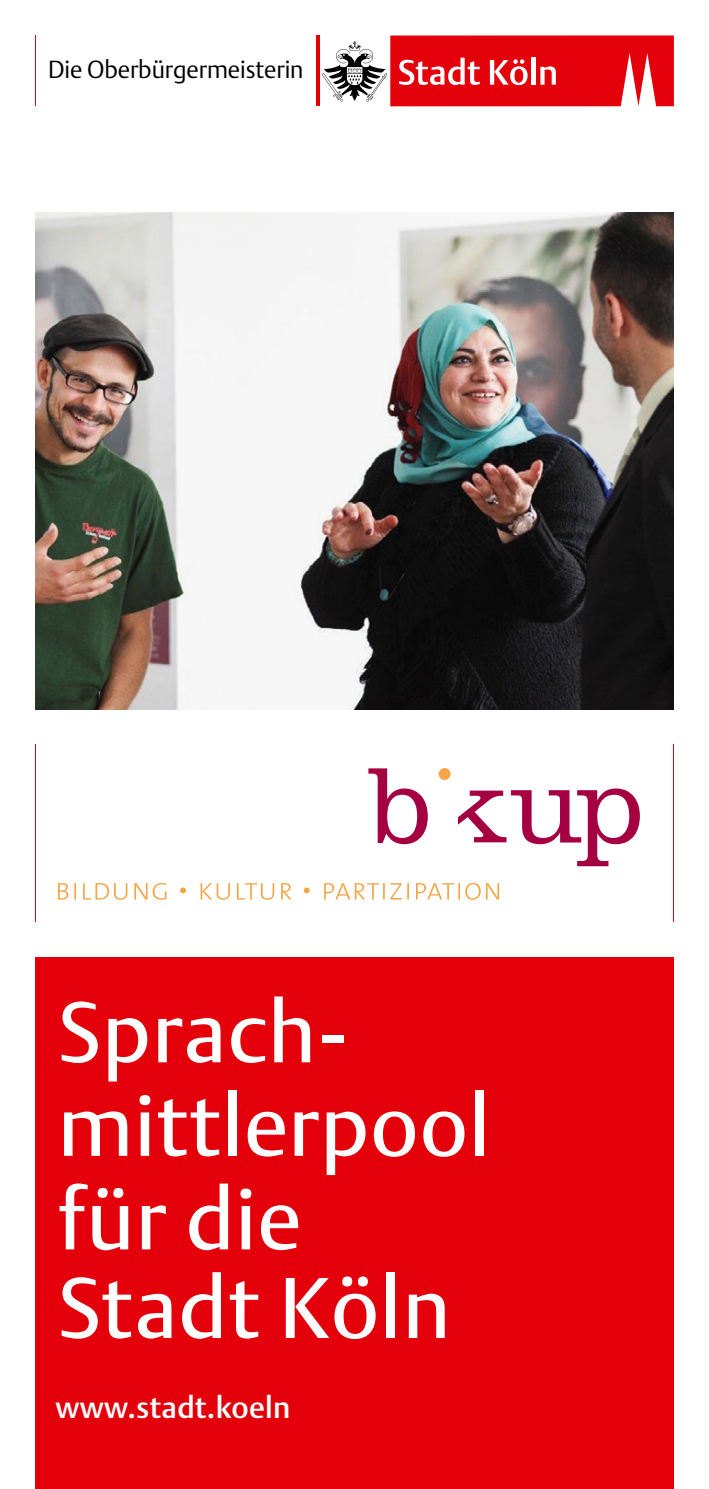
<style>
.page{position:relative;width:709px;height:1489px;background:#fff}
.page>*{position:absolute;margin:0;border:0;box-sizing:border-box;transform-origin:0 0}
.t1{font:85px/91.8px "DTL Argo T";letter-spacing:.015em;color:#fff}
.t2{font:500 30px "DTL Argo T";letter-spacing:.01em;color:#fff}
.t3{font:300 24.5px "DTL Argo T";letter-spacing:-.005em;color:#000}
</style>
<div class="page">
<hr style="left:316px;top:36px;width:3px;height:70px;background:#e3000b">
<svg style="left:322px;top:35px;width:352px;height:71px"></svg>
<hr style="left:35px;top:35px;width:1px;height:71px;background:#e3000b">
<img style="left:35px;top:213px;width:638px;height:496px">
<hr style="left:35px;top:744px;width:1px;height:177px;background:#e3000b">
<hr style="left:673px;top:744px;width:1px;height:177px;background:#e3000b">
<svg style="left:368px;top:768px;width:60px;height:76px"></svg>
<div style="left:438px;top:768px;width:12px;height:12px;background:#f6a546;border-radius:50%"></div>
<svg style="left:458px;top:788px;width:182px;height:78px"></svg>
<svg style="left:58px;top:883px;width:441px;height:16px"></svg>
<div style="left:35px;top:957px;width:638px;height:531px;background:#e3000b"></div>
<p class="t3" style="left:48px;top:54px;width:257px">Die Oberbürgermeisterin</p>
<h1 class="t1" style="left:58px;top:985px;width:434px">Sprach&shy;mittlerpool für die<br>Stadt Köln</h1>
<p class="t2" style="left:55px;top:1389px;width:236px">www.stadt.koeln</p>
</div>
